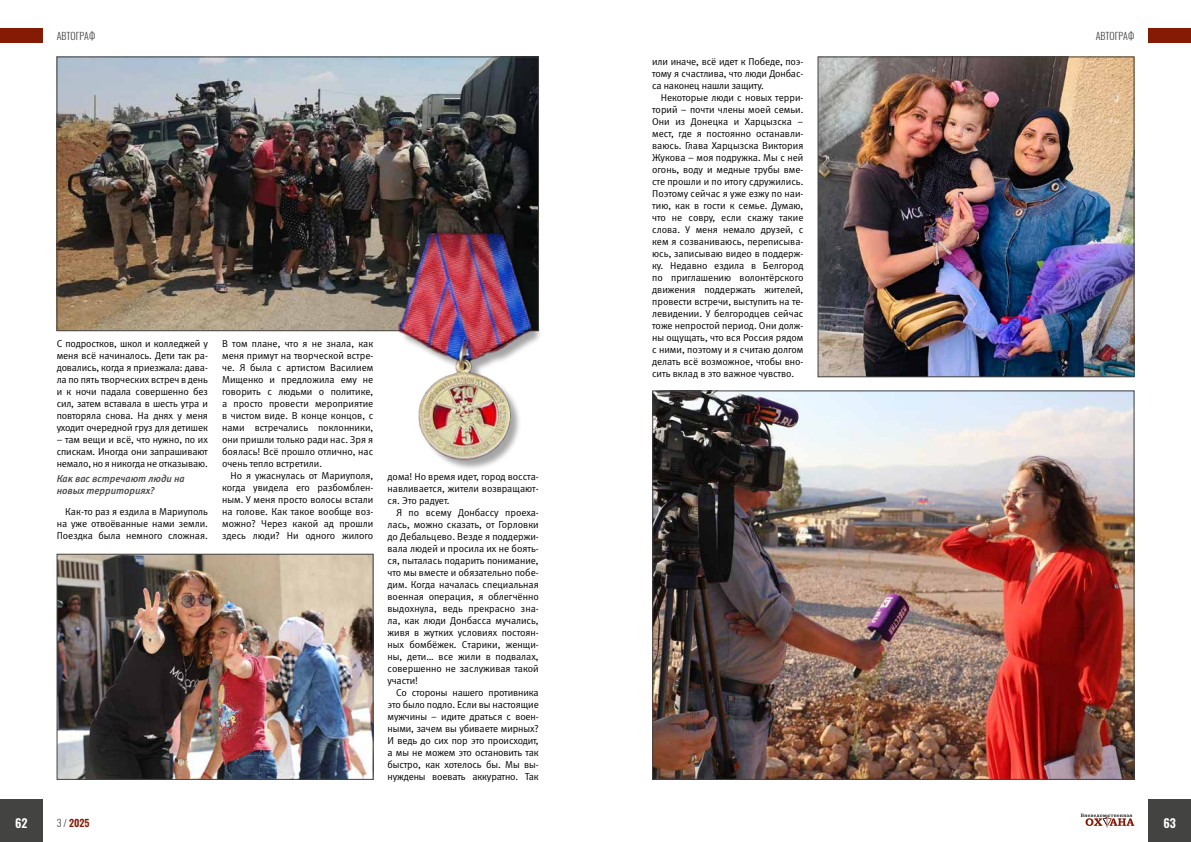
<style>
.page{position:relative;width:1191px;height:842px;background:#fff}
.page>*{position:absolute;margin:0;border:0;box-sizing:border-box;transform-origin:0 0}
.t1{font:600 12px "Oswald";color:#fff}
.t2{font:10px/12px "Meta Normal C";letter-spacing:-.005em;color:#000;text-align:justify}
.t3{font:italic 10px/12px "Meta Medium C";color:#434342}
.t4{font:300 10px "Oswald";color:#434342}
.t5{font:600 10px "Oswald";color:#851a05}
.s1{font-weight:300;color:#434342}
</style>
<div class="page">
<div style="left:1148px;top:799px;width:43px;height:43px;background:#434342"></div>
<div style="left:0;top:799px;width:43px;height:43px;background:#434342"></div>
<svg style="left:1080px;top:814px;width:54px;height:14px"></svg>
<div style="left:0;top:28px;width:43px;height:15px;background:#851a05"></div>
<div style="left:1148px;top:28px;width:43px;height:15px;background:#851a05"></div>
<img style="left:59px;top:59px;width:478px;height:270px">
<img style="left:59px;top:556px;width:312px;height:222px">
<div style="left:57px;top:554px;width:316px;height:226px;border:1px solid #434342"></div>
<div style="left:401px;top:234px;width:142px;height:238px;background:#000;opacity:.35"></div>
<img style="left:399px;top:232px;width:133px;height:228px">
<img style="left:654px;top:393px;width:478px;height:385px">
<img style="left:819px;top:59px;width:313px;height:316px">
<div style="left:817px;top:57px;width:317px;height:320px;border:1px solid #434342"></div>
<p class="t4" style="left:57px;top:27px;width:40px">АВТОГРАФ</p>
<p class="t4" style="left:1095px;top:27px;width:40px">АВТОГРАФ</p>
<p class="t2" style="left:57px;top:338px;width:153px">С подростков, школ и колледжей у меня всё начиналось. Дети так ра&shy;довались, когда я приезжала: дава&shy;ла по пять творческих встреч в день и к ночи падала совершенно без сил, затем вставала в шесть утра и повторяла снова. На днях у меня уходит очередной груз для детишек</p>
<p class="t2" style="left:57px;top:434px;width:153px">– там вещи и всё, что нужно, по их спискам. Иногда они запрашивают немало, но я никогда не отказываю.</p>
<p class="t3" style="left:57px;top:473px;width:130px">Как вас встречают люди на новых территориях?</p>
<p class="t2" style="left:57px;top:505px;width:153px;text-indent:8px">Как-то раз я ездила в Мариуполь на уже отвоёванные нами земли.<br>Поездка была немного сложная.</p>
<p class="t2" style="left:222px;top:338px;width:153px">В том плане, что я не знала, как меня примут на творческой встре&shy;че. Я была с артистом Василием Мищенко и предложила ему не говорить с людьми о политике, а просто провести мероприятие в чистом виде. В конце концов, с нами встречались поклонники, они пришли только ради нас. Зря я боялась! Всё прошло отлично, нас очень тепло встретили.</p>
<p class="t2" style="left:222px;top:470px;width:153px;text-indent:8px">Но я ужаснулась от Мариуполя, когда увидела его разбомблен&shy;ным. У меня просто волосы встали на голове. Как такое вообще воз&shy;можно? Через какой ад прошли здесь люди? Ни одного жилого</p>
<p class="t2" style="left:387px;top:471px;width:153px">дома! Но время идет, город восста&shy;навливается, жители возвращают&shy;ся. Это радует.</p>
<p class="t2" style="left:387px;top:507px;width:153px;text-indent:8px">Я по всему Донбассу проеха&shy;лась, можно сказать, от Горловки до Дебальцево. Везде я поддержи&shy;вала людей и просила их не боять&shy;ся, пыталась подарить понимание, что мы вместе и обязательно побе&shy;дим. Когда началась специальная военная операция, я облегчённо выдохнула, ведь прекрасно зна&shy;ла, как люди Донбасса мучались, живя в жутких условиях постоян&shy;ных бомбёжек. Старики, женщи&shy;ны, дети… все жили в подвалах, совершенно не заслуживая такой участи!</p>
<p class="t2" style="left:387px;top:687px;width:153px;text-indent:8px">Со стороны нашего противника это было подло. Если вы настоящие мужчины – идите драться с воен&shy;ными, зачем вы убиваете мирных?<br>И ведь до сих пор это происходит, а мы не можем это остановить так быстро, как хотелось бы. Мы вы&shy;нуждены воевать аккуратно. Так</p>
<p class="t2" style="left:652px;top:55px;width:153px">или иначе, всё идет к Победе, поэ&shy;тому я счастлива, что люди Донбас&shy;са наконец нашли защиту.</p>
<p class="t2" style="left:652px;top:91px;width:153px;text-indent:8px">Некоторые люди с новых терри&shy;торий – почти члены моей семьи.<br>Они из Донецка и Харцызска – мест, где я постоянно останавли&shy;ваюсь. Глава Харцызска Виктория Жукова – моя подружка. Мы с ней огонь, воду и медные трубы вме&shy;сте прошли и по итогу сдружились.<br>Поэтому сейчас я уже езжу по наи&shy;тию, как в гости к семье. Думаю, что не совру, если скажу такие слова. У меня немало друзей, с кем я созваниваюсь, переписыва&shy;юсь, записываю видео в поддерж&shy;ку. Недавно ездила в Белгород по приглашению волонтёрского движения поддержать жителей, провести встречи, выступить на те&shy;левидении. У белгородцев сейчас тоже непростой период. Они долж&shy;ны ощущать, что вся Россия рядом с ними, поэтому и я считаю долгом делать всё возможное, чтобы вно&shy;сить вклад в это важное чувство.</p>
<p class="t1" style="left:15px;top:817px;width:14px">62</p>
<p class="t5" style="left:57px;top:817px;width:34px"><span class="s1">3 /</span> 2025</p>
<p class="t1" style="left:1163px;top:817px;width:14px">63</p>
</div>
